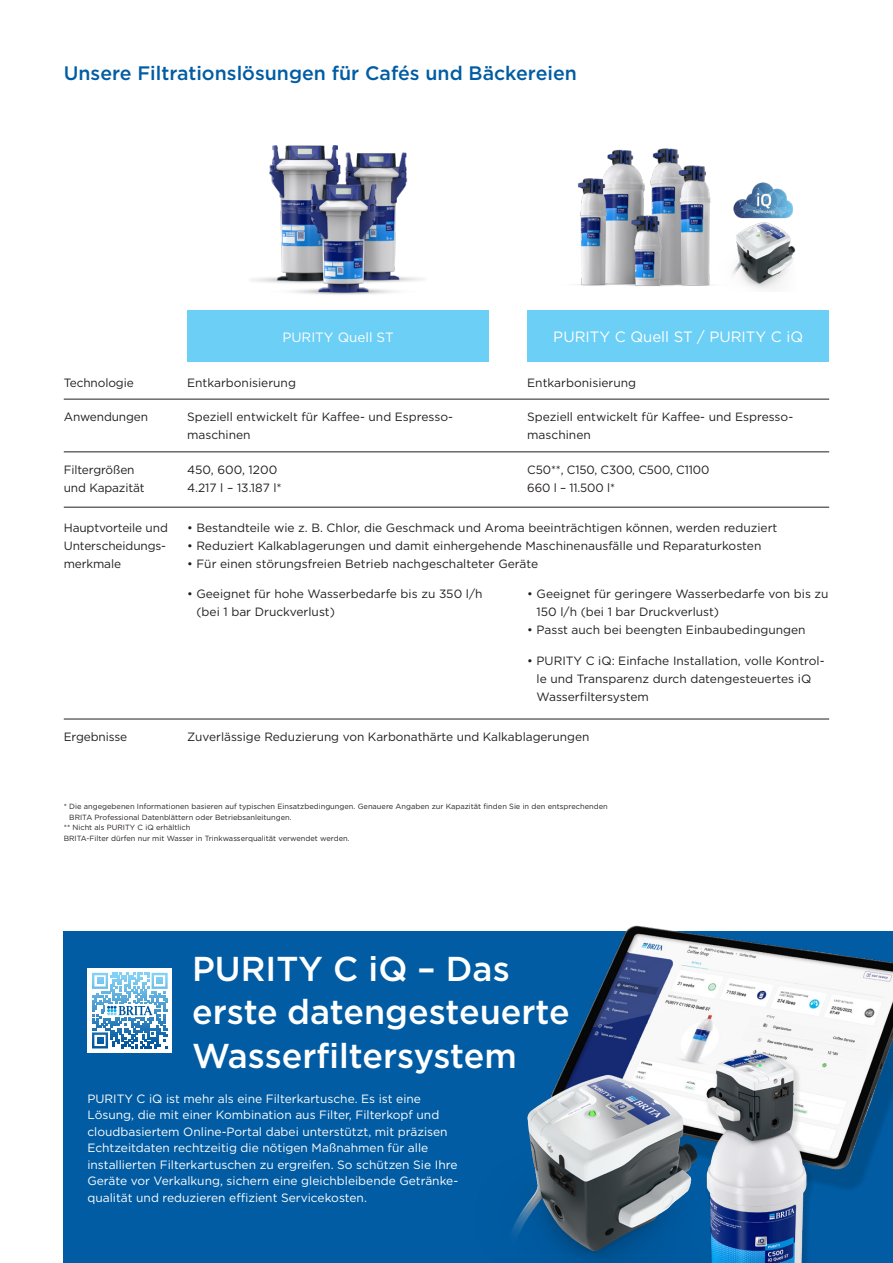
<style>
.page{position:relative;width:893px;height:1263px;background:#fff}
.page>*{position:absolute;margin:0;border:0;box-sizing:border-box;transform-origin:0 0}
.t1{font:500 34.5px/43.5px "Gotham";color:#fff}
.t2{font:500 19.5px "Gotham";color:#015ca3}
.t3{font:15px "Gotham";color:#fff}
.t4{font:13.5px "Gotham";color:#fff}
.t5{font:12px/18px "Gotham";color:#231f20}
.t6{font:12px/16.5px "Gotham";color:#fff}
.t7{font:7.5px "Gotham";color:#231f20}
</style>
<div class="page">
<hr style="left:64px;top:399px;width:765px;height:1px;background:#231f20">
<hr style="left:64px;top:452px;width:765px;height:1px;background:#231f20">
<hr style="left:64px;top:507px;width:765px;height:1px;background:#231f20">
<hr style="left:64px;top:719px;width:765px;height:1px;background:#231f20">
<img style="left:245px;top:145px;width:186px;height:166px">
<div style="left:187px;top:311px;width:302px;height:51px;background:#6bcff6"></div>
<div style="left:527px;top:311px;width:302px;height:51px;background:#6bcff6"></div>
<div style="left:64px;top:931px;width:829px;height:332px;background:#015ca3"></div>
<img style="left:512px;top:925px;width:381px;height:338px">
<div style="left:87px;top:968px;width:85px;height:85px;background:#fff"></div>
<svg style="left:92px;top:973px;width:76px;height:75px"></svg>
<svg style="left:106px;top:1004px;width:48px;height:13px"></svg>
<svg style="left:107px;top:1006px;width:46px;height:9px"></svg>
<img style="left:578px;top:148px;width:133px;height:138px">
<img style="left:732px;top:222px;width:64px;height:67px">
<img style="left:733px;top:182px;width:60px;height:37px">
<h2 class="t2" style="left:64px;top:60px;width:515px">Unsere Filtrationslösungen für Cafés und Bäckereien</h2>
<p class="t4" style="left:282px;top:328px;width:113px">PURITY Quell ST</p>
<p class="t3" style="left:553px;top:327px;width:251px">PURITY C Quell ST / PURITY C iQ</p>
<p class="t5" style="left:64px;top:373px;width:71px">Technologie</p>
<p class="t5" style="left:64px;top:408px;width:86px">Anwendungen</p>
<p class="t5" style="left:187px;top:374px;width:110px">Entkarbonisierung</p>
<p class="t5" style="left:527px;top:374px;width:110px">Entkarbonisierung</p>
<p class="t5" style="left:187px;top:408px;width:267px">Speziell entwickelt für Kaffee- und Espresso&shy;maschinen</p>
<p class="t5" style="left:527px;top:408px;width:267px">Speziell entwickelt für Kaffee- und Espresso&shy;maschinen</p>
<p class="t5" style="left:64px;top:461px;width:82px">Filtergrößen und Kapazität</p>
<p class="t5" style="left:187px;top:461px;width:96px">450, 600, 1200<br>4.217 l – 13.187 l*</p>
<p class="t5" style="left:527px;top:461px;width:184px">C50**, C150, C300, C500, C1100<br>660 l – 11.500 l*</p>
<p class="t5" style="left:64px;top:518px;width:106px">Hauptvorteile und<br>Unterscheidungs&shy;merkmale</p>
<p class="t5" style="left:187px;top:518px;width:592px">• Bestandteile wie z. B. Chlor, die Geschmack und Aroma beeinträchtigen können, werden reduziert</p>
<p class="t5" style="left:187px;top:536px;width:576px">• Reduziert Kalkablagerungen und damit einhergehende Maschinenausfälle und Reparaturkosten</p>
<p class="t5" style="left:187px;top:554px;width:353px">• Für einen störungsfreien Betrieb nachgeschalteter Geräte</p>
<p class="t5" style="left:196px;top:585px;width:288px;text-indent:-9px">• Geeignet für hohe Wasserbedarfe bis zu 350 l/h (bei 1 bar Druckverlust)</p>
<p class="t5" style="left:537px;top:585px;width:294px;text-indent:-9px">• Geeignet für geringere Wasserbedarfe von bis zu<br>150 l/h (bei 1 bar Druckverlust)</p>
<p class="t5" style="left:527px;top:621px;width:280px">• Passt auch bei beengten Einbaubedingungen</p>
<p class="t5" style="left:537px;top:651px;width:289px;text-indent:-9px">• PURITY C iQ: Einfache Installation, volle Kontrol&shy;le und Transparenz durch datengesteuertes iQ<br>Wasserfiltersystem</p>
<p class="t5" style="left:64px;top:728px;width:65px">Ergebnisse</p>
<p class="t5" style="left:187px;top:728px;width:404px">Zuverlässige Reduzierung von Karbonathärte und Kalkablagerungen</p>
<p class="t7" style="left:64px;top:802px;width:546px">* Die angegebenen Informationen basieren auf typischen Einsatzbedingungen. Genauere Angaben zur Kapazität finden Sie in den entsprechenden</p>
<p class="t7" style="left:69px;top:812px;width:224px">BRITA Professional Datenblättern oder Betriebsanleitungen.</p>
<p class="t7" style="left:64px;top:823px;width:128px">** Nicht als PURITY C iQ erhältlich</p>
<p class="t7" style="left:64px;top:833px;width:287px">BRITA-Filter dürfen nur mit Wasser in Trinkwasserqualität verwendet werden.</p>
<h1 class="t1" style="left:192px;top:946px;width:379px">PURITY C iQ – Das erste datengesteuerte<br>Wasserfiltersystem</h1>
<p class="t6" style="left:87px;top:1090px;width:372px">PURITY C iQ ist mehr als eine Filterkartusche. Es ist eine Lösung, die mit einer Kombination aus Filter, Filterkopf und cloudbasiertem Online-Portal dabei unterstützt, mit präzisen Echtzeitdaten rechtzeitig die nötigen Maßnahmen für alle installierten Filterkartuschen zu ergreifen. So schützen Sie Ihre Geräte vor Verkalkung, sichern eine gleichbleibende Getränke&shy;qualität und reduzieren effizient Servicekosten.</p>
</div>
